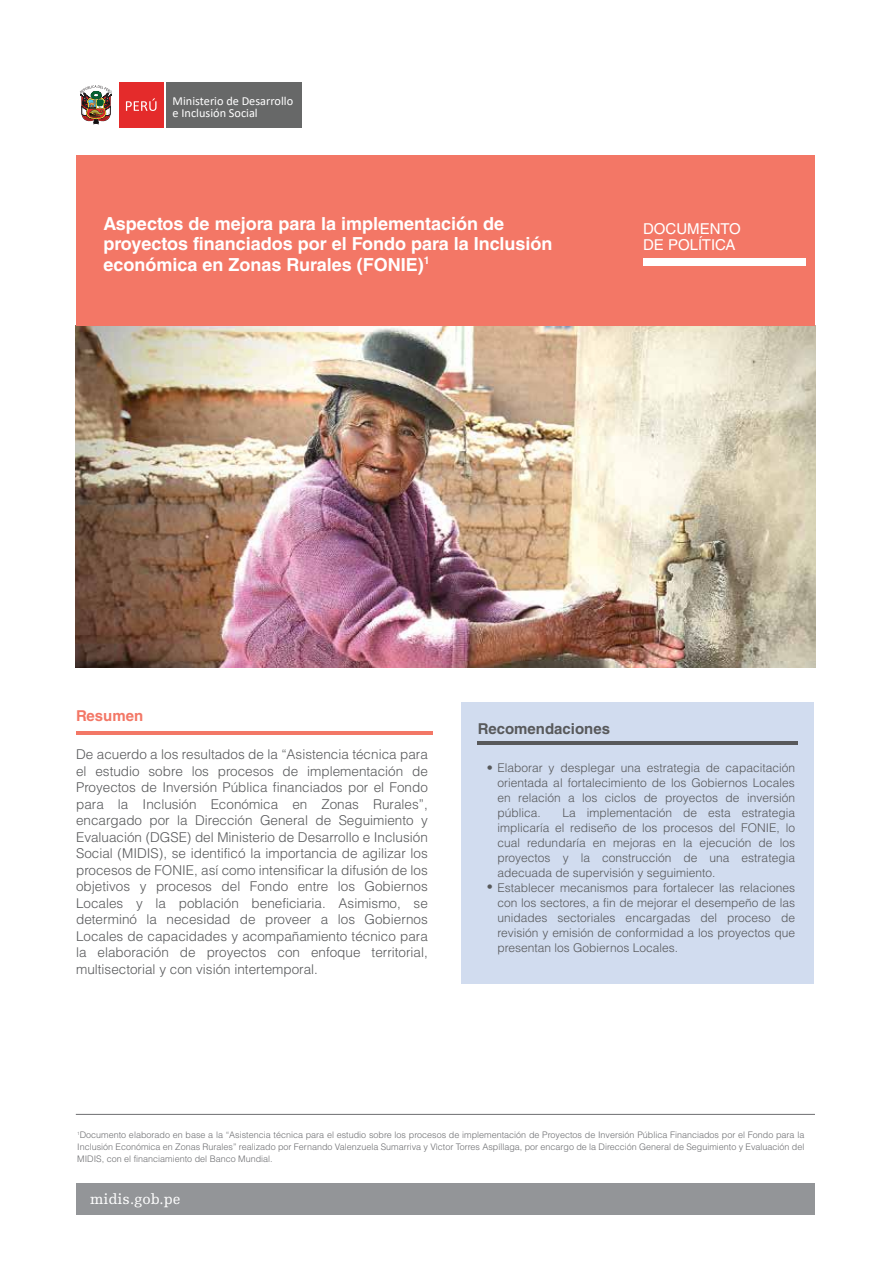
<style>
.page{position:relative;width:893px;height:1263px;background:#fff}
.page>*{position:absolute;margin:0;border:0;box-sizing:border-box;transform-origin:0 0}
.t1{font:700 18px/20.1px "Helvetica LT Std";color:#fff}
.t2{font:15px/16.5px "Helvetica LT Std";color:#fff}
.t3{font:700 15px "Helvetica LT Std";color:#58595b}
.t4{font:15px "Egyptienne F";color:#fff}
.t5{font:700 15px "Helvetica LT Std";color:#f37766}
.t6{font:300 13.5px/16.5px "Helvetica LT Std";color:#58595b;text-align:justify}
.t7{font:13.5px "Egyptienne F";color:#58595b}
.t8{font:12.3px/11.9px "Calibri";color:#fff}
.t9{font:300 12px/15px "Helvetica LT Std";color:#58595b;text-align:justify}
.t10{font:300 9px/12px "Helvetica LT Std";color:#6d6e71;text-align:justify}
</style>
<div class="page">
<div style="left:119px;top:82px;width:45px;height:45px;background:#e42b2b"></div>
<div style="left:167px;top:82px;width:135px;height:45px;background:#676868"></div>
<svg style="left:126px;top:98px;width:30px;height:13px"></svg>
<svg style="left:80px;top:85px;width:32px;height:40px"></svg>
<div style="left:76px;top:1183px;width:739px;height:31px;background:#939598"></div>
<img style="left:76px;top:326px;width:739px;height:341px">
<div style="left:461px;top:702px;width:353px;height:282px;background:#d1dcef"></div>
<hr style="left:76px;top:732px;width:356px;height:3px;background:#f37766">
<hr style="left:478px;top:741px;width:320px;height:4px;background:#58595b">
<hr style="left:76px;top:1114px;width:739px;height:1px;background:#6d6e71">
<div style="left:76px;top:155px;width:739px;height:171px;background:#f37766"></div>
<div style="left:643px;top:259px;width:162px;height:7px;background:#fff"></div>
<p class="t8" style="left:173px;top:95px;width:122px">Ministerio de Desarrollo e Inclusión Social</p>
<h1 class="t1" style="left:103px;top:214px;width:451px">Aspectos de mejora para la implementación de proyectos financiados por el Fondo para la Inclusión económica en Zonas Rurales (FONIE)<sup>1</sup></h1>
<p class="t2" style="left:643px;top:220px;width:99px">DOCUMENTO<br>DE POLÍTICA</p>
<p class="t5" style="left:76px;top:707px;width:69px">Resumen</p>
<p class="t6" style="left:76px;top:746px;width:353px">De acuerdo a los resultados de la “Asistencia técnica para el estudio sobre los procesos de implementación de Proyectos de Inversión Pública financiados por el Fondo para la Inclusión Económica en Zonas Rurales”, encargado por la Dirección General de Seguimiento y Evaluación (DGSE) del Ministerio de Desarrollo e Inclusión Social (MIDIS), se identificó la importancia de agilizar los procesos de FONIE, así como intensificar la difusión de los objetivos y procesos del Fondo entre los Gobiernos Locales y la población beneficiaria. Asimismo, se determinó la necesidad de proveer a los Gobiernos Locales de capacidades y acompañamiento técnico para la elaboración de proyectos con enfoque territorial, multisectorial y con visión intertemporal.</p>
<p class="t3" style="left:478px;top:719px;width:134px">Recomendaciones</p>
<p class="t9" style="left:497px;top:760px;width:299px">Elaborar y desplegar una estrategia de capacitación orientada al fortalecimiento de los Gobiernos Locales en relación a los ciclos de proyectos de inversión pública.</p>
<p class="t7" style="left:486px;top:760px;width:8px">•</p>
<p class="t9" style="left:497px;top:805px;width:299px;text-align:left;text-indent:65px">La implementación de esta estrategia implicaría el rediseño de los procesos del FONIE, lo cual redundaría en mejoras en la ejecución de los proyectos y la construcción de una estrategia adecuada de supervisión y seguimiento.<br>Establecer mecanismos para fortalecer las relaciones con los sectores, a fin de mejorar el desempeño de las unidades sectoriales encargadas del proceso de revisión y emisión de conformidad a los proyectos que presentan los Gobiernos Locales.</p>
<p class="t7" style="left:486px;top:879px;width:8px">•</p>
<p class="t10" style="left:77px;top:1129px;width:729px"><sup>1</sup>Documento elaborado en base a la “Asistencia técnica para el estudio sobre los procesos de implementación de Proyectos de Inversión Pública Financiados por el Fondo para la Inclusión Económica en Zonas Rurales” realizado por Fernando Valenzuela Sumarriva y Vìctor Torres Aspíllaga, por encargo de la Dirección General de Seguimiento y Evaluación del MIDIS, con el financiamiento del Banco Mundial.</p>
<p class="t4" style="left:90px;top:1191px;width:92px">midis.gob.pe</p>
</div>
